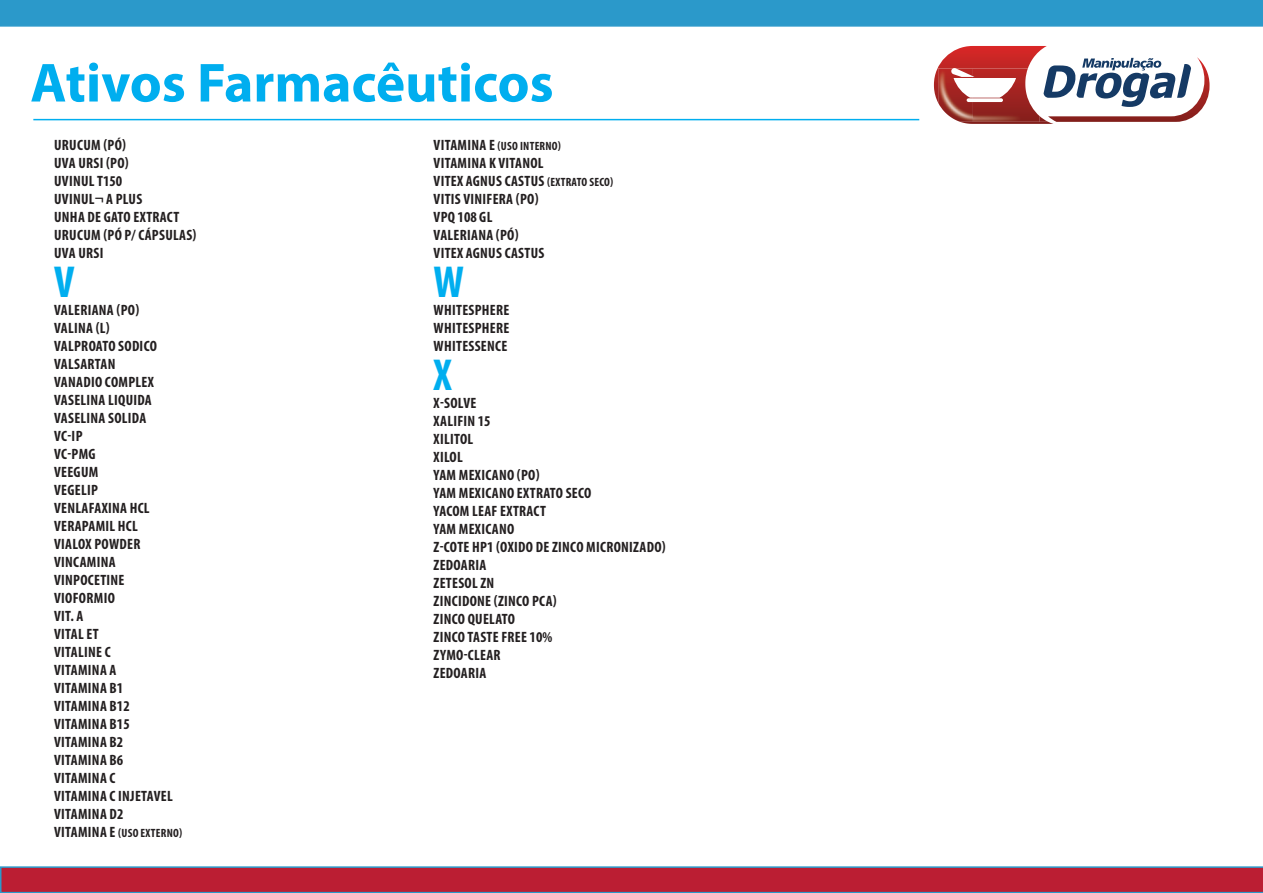
<style>
.page{position:relative;width:1263px;height:893px;background:#fff}
.page>*{position:absolute;margin:0;border:0;box-sizing:border-box;transform-origin:0 0}
.t1{font:700 55.5px "Myriad Pro";color:#00aeef}
.t2{font:700 condensed 45px "Myriad Pro";color:#00aeef}
.t3{font:700 condensed 15px/18px "Myriad Pro";letter-spacing:.02em;color:#231f20}
.t4{font:700 condensed 12px "Myriad Pro";letter-spacing:.02em;color:#231f20}
.s1{font-size:15px}
.s2{font-size:12px}
</style>
<div class="page">
<div style="left:0;top:0;width:1263px;height:27px;background:#2b99ca"></div>
<svg style="left:0;top:866px;width:1263px;height:27px;background:#ad2d44"></svg>
<svg style="left:934px;top:46px;width:276px;height:78px"></svg>
<hr style="left:33px;top:119px;width:886px;height:1px;background:#00aeef">
<h1 class="t1" style="left:30px;top:47px;width:525px">Ativos Farmacêuticos</h1>
<p class="t3" style="left:54px;top:136px;width:144px">URUCUM (PÓ)<br>UVA URSI (PO)<br>UVINUL T150<br>UVINUL¬ A PLUS<br>UNHA DE GATO EXTRACT<br>URUCUM (PÓ P/ CÁPSULAS)<br>UVA URSI</p>
<h2 class="t2" style="left:54px;top:254px;width:22px">V</h2>
<p class="t3" style="left:54px;top:301px;width:120px">VALERIANA (PO)<br>VALINA (L)<br>VALPROATO SODICO<br>VALSARTAN<br>VANADIO COMPLEX<br>VASELINA LIQUIDA<br>VASELINA SOLIDA<br>VC-IP<br>VC-PMG<br>VEEGUM<br>VEGELIP<br>VENLAFAXINA HCL<br>VERAPAMIL HCL<br>VIALOX POWDER<br>VINCAMINA<br>VINPOCETINE<br>VIOFORMIO<br>VIT. A<br>VITAL ET<br>VITALINE C<br>VITAMINA A<br>VITAMINA B1<br>VITAMINA B12<br>VITAMINA B15<br>VITAMINA B2<br>VITAMINA B6<br>VITAMINA C<br>VITAMINA C INJETAVEL<br>VITAMINA D2</p>
<p class="t4" style="left:54px;top:826px;width:130px"><span class="s1">VITAMINA E</span> (USO EXTERNO)</p>
<p class="t4" style="left:434px;top:139px;width:129px"><span class="s1">VITAMINA E</span> (USO INTERNO)</p>
<p class="t3" style="left:434px;top:154px;width:181px">VITAMINA K VITANOL<br>VITEX AGNUS CASTUS <span class="s2">(EXTRATO SECO)<br></span>VITIS VINIFERA (PO)<br>VPQ 108 GL<br>VALERIANA (PÓ)<br>VITEX AGNUS CASTUS</p>
<h2 class="t2" style="left:433px;top:254px;width:32px">W</h2>
<p class="t3" style="left:434px;top:301px;width:77px;text-align:justify">WHITESPHERE WHITESPHERE WHITESSENCE</p>
<h2 class="t2" style="left:433px;top:347px;width:20px">X</h2>
<p class="t3" style="left:434px;top:394px;width:234px">X-SOLVE<br>XALIFIN 15<br>XILITOL<br>XILOL<br>YAM MEXICANO (PO)<br>YAM MEXICANO EXTRATO SECO<br>YACOM LEAF EXTRACT<br>YAM MEXICANO<br>Z-COTE HP1 (OXIDO DE ZINCO MICRONIZADO)<br>ZEDOARIA<br>ZETESOL ZN<br>ZINCIDONE (ZINCO PCA)<br>ZINCO QUELATO<br>ZINCO TASTE FREE 10%<br>ZYMO-CLEAR<br>ZEDOARIA</p>
</div>
